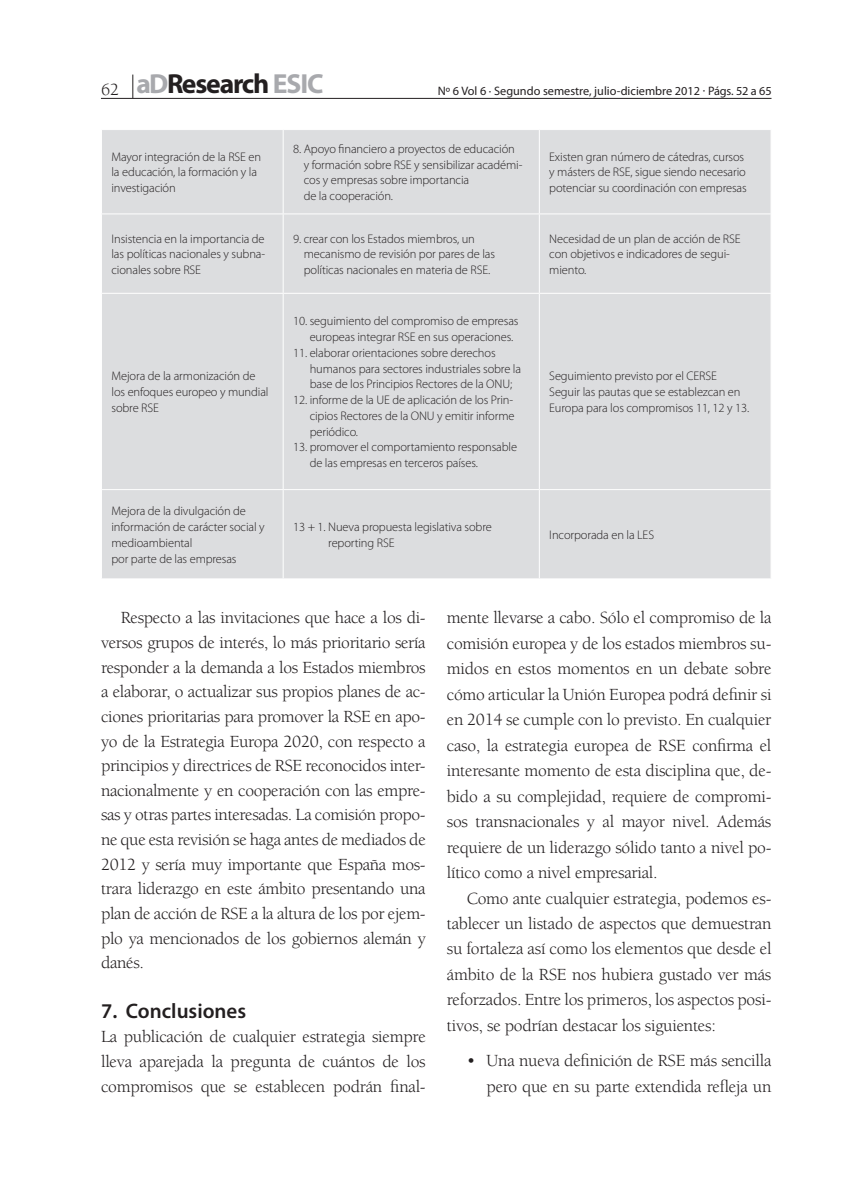
<style>
.page{position:relative;width:846px;height:1191px;background:#fff}
.page>*{position:absolute;margin:0;border:0;box-sizing:border-box;transform-origin:0 0}
.t1{font:700 27.65px "Myriad Pro";letter-spacing:-.04em;color:#231f20}
.t2{font:600 21px "Myriad Pro";color:#231f20}
.t3{font:17.5px/24.7px "Berkeley";letter-spacing:-.015em;color:#231f20;text-align:justify}
.t4{font:300 12.42px/15.8px "Myriad Pro";letter-spacing:-.01em;color:#231f20}
.t5{font:12.25px "Myriad Pro";color:#231f20}
.s1{font-family:"Berkeley";font-weight:400;font-size:17.5px}
.s2{color:#a8a9ad}
</style>
<div class="page">
<hr style="left:101px;top:98px;width:670px;height:1px;background:#231f20">
<svg style="left:132px;top:75px;width:1px;height:23px"></svg>
<div style="left:102px;top:130px;width:668px;height:448px;background:#dcdddf"></div>
<hr style="left:282px;top:130px;width:1px;height:83px;background:#fff">
<hr style="left:538px;top:130px;width:1px;height:83px;background:#fff">
<hr style="left:101px;top:213px;width:182px;height:1px;background:#fff">
<hr style="left:283px;top:213px;width:256px;height:1px;background:#fff">
<hr style="left:282px;top:214px;width:1px;height:79px;background:#fff">
<hr style="left:539px;top:213px;width:232px;height:1px;background:#fff">
<hr style="left:538px;top:214px;width:1px;height:79px;background:#fff">
<hr style="left:282px;top:294px;width:1px;height:195px;background:#fff">
<hr style="left:538px;top:294px;width:1px;height:195px;background:#fff">
<hr style="left:282px;top:490px;width:1px;height:88px;background:#fff">
<hr style="left:538px;top:490px;width:1px;height:88px;background:#fff">
<hr style="left:101px;top:293px;width:182px;height:1px;background:#fff">
<hr style="left:283px;top:293px;width:256px;height:1px;background:#fff">
<hr style="left:539px;top:293px;width:232px;height:1px;background:#fff">
<hr style="left:101px;top:489px;width:182px;height:1px;background:#fff">
<hr style="left:283px;top:489px;width:256px;height:1px;background:#fff">
<hr style="left:539px;top:489px;width:232px;height:1px;background:#fff">
<h1 class="t1" style="left:101px;top:65px;width:224px"><span class="s1">62</span> <span class="s2">aD</span>Research <span class="s2">ESIC</span></h1>
<p class="t5" style="left:437px;top:83px;width:335px">Nº 6 Vol 6 · Segundo semestre, julio-diciembre 2012 · Págs. 52 a 65</p>
<p class="t4" style="left:111px;top:149px;width:151px">Mayor integración de la RSE en la educación, la formación y la investigación</p>
<p class="t4" style="left:303px;top:141px;width:220px;text-indent:-11px">8. Apoyo financiero a proyectos de educación y formación sobre RSE y sensibilizar académi&shy;cos y empresas sobre importancia<br>de la cooperación.</p>
<p class="t4" style="left:549px;top:149px;width:199px">Existen gran número de cátedras, cursos y másters de RSE, sigue siendo necesario potenciar su coordinación con empresas</p>
<p class="t4" style="left:111px;top:230px;width:155px;text-align:justify">Insistencia en la importancia de las políticas nacionales y subna&shy;cionales sobre RSE</p>
<p class="t4" style="left:303px;top:230px;width:193px;text-indent:-11px">9. crear con los Estados miembros, un mecanismo de revisión por pares de las políticas nacionales en materia de RSE.</p>
<p class="t4" style="left:549px;top:230px;width:193px">Necesidad de un plan de acción de RSE con objetivos e indicadores de segui&shy;miento.</p>
<p class="t4" style="left:111px;top:368px;width:158px">Mejora de la armonización de los enfoques europeo y mundial sobre RSE</p>
<p class="t4" style="left:111px;top:503px;width:155px">Mejora de la divulgación de información de carácter social y medioambiental<br>por parte de las empresas</p>
<p class="t4" style="left:309px;top:313px;width:210px;text-indent:-17px">10. seguimiento del compromiso de empresas europeas integrar RSE en sus operaciones.</p>
<p class="t4" style="left:309px;top:345px;width:213px;text-indent:-17px">11. elaborar orientaciones sobre derechos humanos para sectores industriales sobre la base de los Principios Rectores de la ONU;</p>
<p class="t4" style="left:309px;top:392px;width:206px;text-align:justify;text-indent:-17px">12. informe de la UE de aplicación de los Prin&shy;cipios Rectores de la ONU y emitir informe periódico.</p>
<p class="t4" style="left:309px;top:439px;width:209px;text-indent:-17px">13. promover el comportamiento responsable de las empresas en terceros países.</p>
<p class="t4" style="left:549px;top:368px;width:201px">Seguimiento previsto por el CERSE<br>Seguir las pautas que se establezcan en<br>Europa para los compromisos 11, 12 y 13.</p>
<p class="t4" style="left:328px;top:519px;width:165px;text-indent:-35px">13 + 1. Nueva propuesta legislativa sobre reporting RSE</p>
<p class="t4" style="left:549px;top:527px;width:106px">Incorporada en la LES</p>
<p class="t3" style="left:101px;top:606px;width:326px;text-indent:20px">Respecto a las invitaciones que hace a los di&shy;versos grupos de interés, lo más prioritario sería responder a la demanda a los Estados miembros a elaborar, o actualizar sus propios planes de ac&shy;ciones prioritarias para promover la RSE en apo&shy;yo de la Estrategia Europa 2020, con respecto a principios y directrices de RSE reconocidos inter&shy;nacionalmente y en cooperación con las empre&shy;sas y otras partes interesadas. La comisión propo&shy;ne que esta revisión se haga antes de mediados de 2012 y sería muy importante que España mos&shy;trara liderazgo en este ámbito presentando una plan de acción de RSE a la altura de los por ejem&shy;plo ya mencionados de los gobiernos alemán y danés.</p>
<p class="t2" style="left:101px;top:997px;width:147px">7. Conclusiones</p>
<p class="t3" style="left:101px;top:1025px;width:326px">La publicación de cualquier estrategia siempre lleva aparejada la pregunta de cuántos de los compromisos que se establecen podrán final-</p>
<p class="t3" style="left:446px;top:605px;width:326px;line-height:25.6px">mente llevarse a cabo. Sólo el compromiso de la comisión europea y de los estados miembros su&shy;midos en estos momentos en un debate sobre cómo articular la Unión Europea podrá definir si en 2014 se cumple con lo previsto. En cualquier caso, la estrategia europea de RSE confirma el interesante momento de esta disciplina que, de&shy;bido a su complejidad, requiere de compromi&shy;sos transnacionales y al mayor nivel. Además requiere de un liderazgo sólido tanto a nivel po&shy;lítico como a nivel empresarial.</p>
<p class="t3" style="left:446px;top:886px;width:326px;line-height:25.6px;text-indent:20px">Como ante cualquier estrategia, podemos es&shy;tablecer un listado de aspectos que demuestran su fortaleza así como los elementos que desde el ámbito de la RSE nos hubiera gustado ver más reforzados. Entre los primeros, los aspectos posi&shy;tivos, se podrían destacar los siguientes:</p>
<p class="t3" style="left:466px;top:1048px;width:306px;line-height:25.4px;text-align:right">• Una nueva definición de RSE más sencilla pero que en su parte extendida refleja un</p>
</div>
